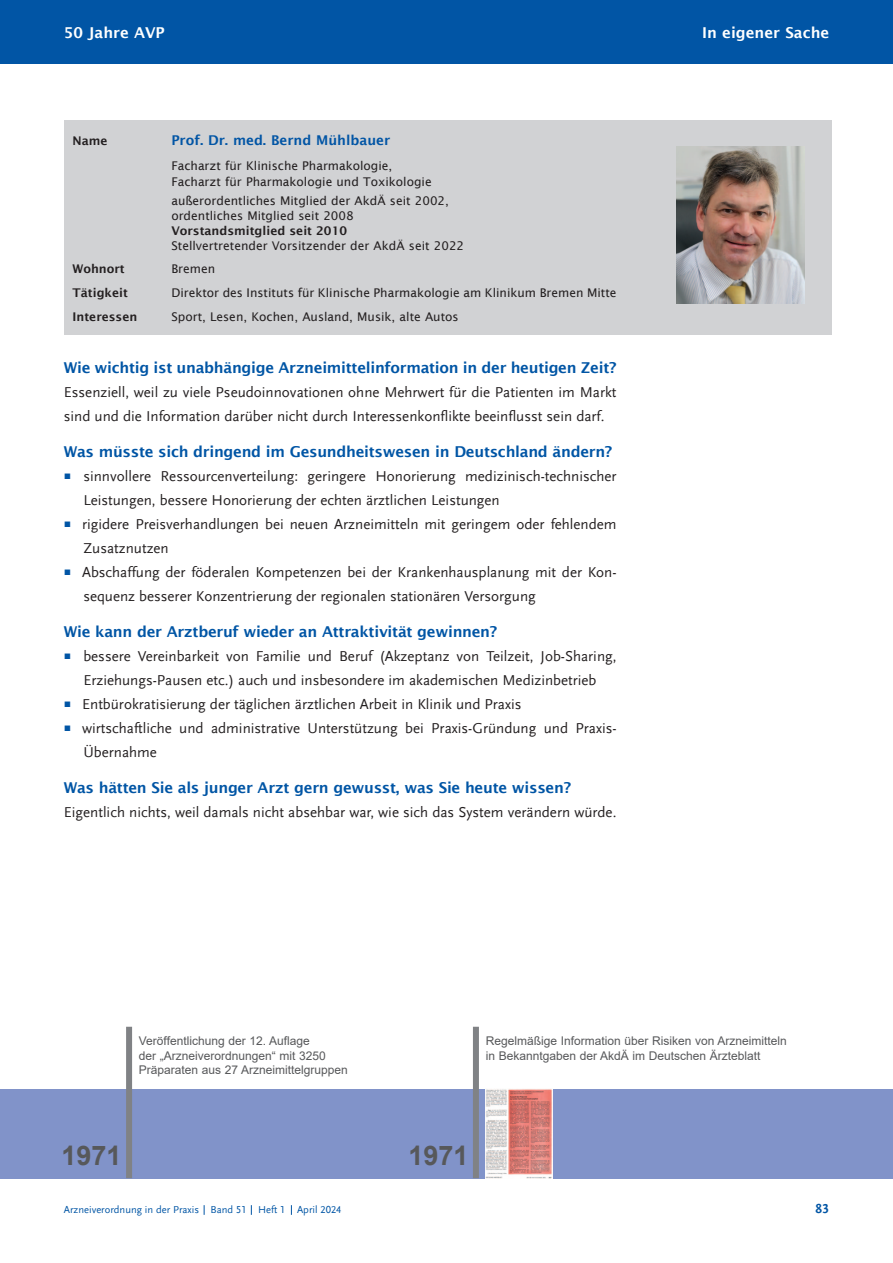
<style>
.page{position:relative;width:893px;height:1263px;background:#fff}
.page>*{position:absolute;margin:0;border:0;box-sizing:border-box;transform-origin:0 0}
.t1{font:700 27px "Arial";color:#57585a}
.t2{font:15px/24px "Scala Sans LF";color:#231f20}
.t3{font:600 15px "Lucida Sans";letter-spacing:-.02em;color:#0155a5}
.t4{font:600 15px "Lucida Sans";color:#fff}
.t5{font:600 13.5px "Lucida Sans";color:#0155a5}
.t6{font:700 13.5px "Scala Sans LF";color:#0155a5}
.t7{font:12px "Lucida Sans";color:#231f20}
.t8{font:12px "Arial";color:#57585a}
.t9{font:600 12px "Lucida Sans";color:#231f20}
.t10{font:10.5px "Scala Sans LF";color:#0155a5}
.s1{font-family:"Scala Sans Expert";font-size:12px;color:#0155a5}
</style>
<div class="page">
<div style="left:0;top:1089px;width:893px;height:89px;background:#8193c9"></div>
<div style="left:0;top:0;width:893px;height:64px;background:#0155a5"></div>
<div style="left:64px;top:120px;width:767px;height:215px;background:#d1d2d4"></div>
<img style="left:676px;top:147px;width:128px;height:156px">
<div style="left:126px;top:1027px;width:6px;height:151px;background:#808285"></div>
<div style="left:473px;top:1027px;width:6px;height:151px;background:#808285"></div>
<img style="left:486px;top:1089px;width:66px;height:89px">
<p class="t4" style="left:64px;top:24px;width:102px">50 Jahre AVP</p>
<p class="t9" style="left:73px;top:133px;width:36px">Name</p>
<p class="t5" style="left:171px;top:132px;width:220px">Prof. Dr. med. Bernd Mühlbauer</p>
<p class="t7" style="left:171px;top:158px;width:223px">Facharzt für Klinische Pharmakologie,</p>
<p class="t7" style="left:171px;top:174px;width:262px">Facharzt für Pharmakologie und Toxikologie</p>
<p class="t7" style="left:171px;top:194px;width:279px">außerordentliches Mitglied der AkdÄ seit 2002,</p>
<p class="t7" style="left:171px;top:208px;width:184px">ordentliches Mitglied seit 2008</p>
<p class="t9" style="left:171px;top:223px;width:177px">Vorstandsmitglied seit 2010</p>
<p class="t7" style="left:171px;top:238px;width:294px">Stellvertretender Vorsitzender der AkdÄ seit 2022</p>
<p class="t9" style="left:73px;top:262px;width:54px">Wohnort</p>
<p class="t7" style="left:171px;top:262px;width:45px">Bremen</p>
<p class="t9" style="left:73px;top:286px;width:57px">Tätigkeit</p>
<p class="t7" style="left:171px;top:286px;width:447px">Direktor des Instituts für Klinische Pharmakologie am Klinikum Bremen Mitte</p>
<p class="t9" style="left:73px;top:310px;width:66px">Interessen</p>
<p class="t7" style="left:171px;top:310px;width:289px">Sport, Lesen, Kochen, Ausland, Musik, alte Autos</p>
<p class="t3" style="left:64px;top:359px;width:554px">Wie wichtig ist unabhängige Arzneimittelinformation in der heutigen Zeit?</p>
<p class="t2" style="left:64px;top:381px;width:554px">Essenziell, weil zu viele Pseudoinnovationen ohne Mehrwert für die Patienten im Markt sind und die Information darüber nicht durch Interessenkonflikte beeinflusst sein darf.</p>
<p class="t3" style="left:64px;top:443px;width:550px">Was müsste sich dringend im Gesundheitswesen in Deutschland ändern?</p>
<p class="t2" style="left:83px;top:465px;width:535px;text-indent:-20px"><span class="s1">r</span> sinnvollere Ressourcenverteilung: geringere Honorierung medizinisch-technischer<br>Leistungen, bessere Honorierung der echten ärztlichen Leistungen</p>
<p class="t2" style="left:83px;top:513px;width:535px;text-indent:-20px"><span class="s1">r</span> rigidere Preisverhandlungen bei neuen Arzneimitteln mit geringem oder fehlendem<br>Zusatznutzen</p>
<p class="t2" style="left:83px;top:561px;width:535px;text-indent:-20px"><span class="s1">r</span> Abschaffung der föderalen Kompetenzen bei der Krankenhausplanung mit der Kon&shy;sequenz besserer Konzentrierung der regionalen stationären Versorgung</p>
<p class="t3" style="left:64px;top:623px;width:435px">Wie kann der Arztberuf wieder an Attraktivität gewinnen?</p>
<p class="t2" style="left:64px;top:645px;width:554px;text-align:center"><span class="s1">r</span> bessere Vereinbarkeit von Familie und Beruf (Akzeptanz von Teilzeit, Job-Sharing,<br>Erziehungs-Pausen etc.) auch und insbesondere im akademischen Medizinbetrieb</p>
<p class="t2" style="left:64px;top:693px;width:459px"><span class="s1">r</span> Entbürokratisierung der täglichen ärztlichen Arbeit in Klinik und Praxis</p>
<p class="t2" style="left:83px;top:717px;width:535px;text-indent:-20px"><span class="s1">r</span> wirtschaftliche und administrative Unterstützung bei Praxis-Gründung und Praxis-<br>Übernahme</p>
<p class="t3" style="left:64px;top:779px;width:509px">Was hätten Sie als junger Arzt gern gewusst, was Sie heute wissen?</p>
<p class="t2" style="left:64px;top:801px;width:554px">Eigentlich nichts, weil damals nicht absehbar war, wie sich das System verändern würde.</p>
<p class="t4" style="left:702px;top:24px;width:129px">In eigener Sache</p>
<p class="t8" style="left:139px;top:1034px;width:172px">Veröffentlichung der 12. Auflage</p>
<p class="t8" style="left:139px;top:1049px;width:189px">der „Arzneiverordnungen“ mit 3250</p>
<p class="t8" style="left:139px;top:1063px;width:211px">Präparaten aus 27 Arzneimittelgruppen</p>
<p class="t1" style="left:62px;top:1141px;width:62px">1971</p>
<p class="t8" style="left:486px;top:1034px;width:303px">Regelmäßige Information über Risiken von Arzneimitteln</p>
<p class="t8" style="left:486px;top:1049px;width:276px">in Bekanntgaben der AkdÄ im Deutschen Ärzteblatt</p>
<p class="t1" style="left:408px;top:1141px;width:62px">1971</p>
<p class="t10" style="left:64px;top:1204px;width:279px">Arzneiverordnung in der Praxis Band 51 Heft 1 April 2024</p>
<p class="t6" style="left:816px;top:1202px;width:15px">83</p>
</div>
